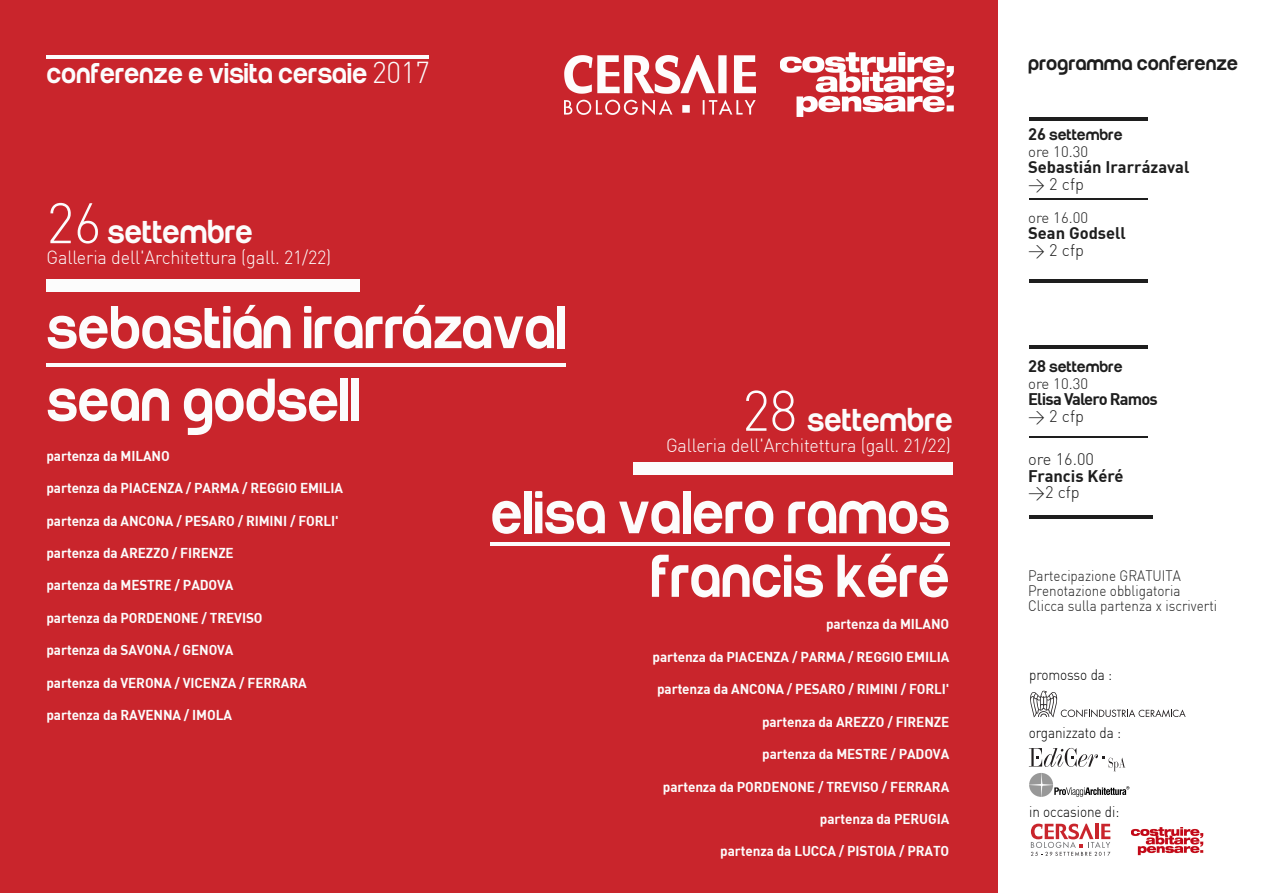
<style>
.page{position:relative;width:1263px;height:893px;background:#fff}
.page>*{position:absolute;margin:0;border:0;box-sizing:border-box;transform-origin:0 0}
.t1{font:500 62.4px "Run";letter-spacing:-.01em;color:#fcfcfc;scale:.96 1}
.t2{font:500 34.35px "Run";letter-spacing:-.01em;color:#fcfcfc;scale:.96 1}
.t3{font:500 29.7px "Run";letter-spacing:-.01em;color:#fcfcfc;scale:.96 1}
.t4{font:500 21px "Run";letter-spacing:-.005em;color:#1e1e1e}
.t5{font:300 18.75px "DIN";letter-spacing:-.01em;color:#fcfcfc;scale:.96 1}
.t6{font:700 16.5px "DIN";color:#1e1e1e}
.t7{font:300 16.5px "DIN";color:#1e1e1e}
.t8{font:500 16.5px "Run";letter-spacing:-.005em;color:#1e1e1e}
.t9{font:700 16.5px "DIN";letter-spacing:-.05em;color:#1e1e1e}
.t10{font:300 15px "DIN";letter-spacing:-.005em;color:#000;scale:.9 1}
.t11{font:300 15px "DIN";color:#1e1e1e}
.t12{font:300 14.85px/15px "DIN";color:#1e1e1e;scale:.91 1}
.t13{font:700 14.1px "DIN";letter-spacing:-.01em;color:#fcfcfc;scale:.96 1}
.s1{font-family:"DIN";font-weight:300}
.s2{font-family:"DIN";font-weight:300;font-size:56.1px}
.s3{font-family:"DIN";font-weight:700}
</style>
<div class="page">
<div style="left:0;top:0;width:998px;height:893px;background:#c9252c"></div>
<svg style="left:1030px;top:691px;width:156px;height:26px"></svg>
<img style="left:565px;top:56px;width:191px;height:59px">
<img style="left:781px;top:53px;width:172px;height:64px">
<div style="left:557px;top:306px;width:8px;height:42px;background:#fcfcfc"></div>
<svg style="left:48px;top:305px;width:243px;height:44px"></svg>
<svg style="left:880px;top:554px;width:11px;height:9px"></svg>
<svg style="left:933px;top:554px;width:11px;height:9px"></svg>
<svg style="left:304px;top:305px;width:250px;height:44px"></svg>
<hr style="left:1029px;top:117px;width:119px;height:3px;background:#1e1e1e">
<hr style="left:1029px;top:515px;width:123px;height:3px;background:#1e1e1e">
<hr style="left:490px;top:543px;width:459px;height:3px;background:#fcfcfc">
<div style="left:633px;top:463px;width:319px;height:12px;background:#fcfcfc"></div>
<div style="left:46px;top:279px;width:314px;height:12px;background:#fcfcfc"></div>
<hr style="left:46px;top:56px;width:383px;height:3px;background:#fcfcfc">
<hr style="left:1029px;top:279px;width:119px;height:3px;background:#1e1e1e">
<hr style="left:1029px;top:198px;width:119px;height:2px;background:#1e1e1e">
<hr style="left:1029px;top:346px;width:119px;height:3px;background:#1e1e1e">
<hr style="left:1029px;top:436px;width:119px;height:1px;background:#1e1e1e">
<hr style="left:46px;top:363px;width:520px;height:3px;background:#fcfcfc">
<svg style="left:1029px;top:747px;width:100px;height:50px"></svg>
<img style="left:1131px;top:828px;width:73px;height:27px">
<svg style="left:1031px;top:824px;width:79px;height:32px"></svg>
<h3 class="t3" style="left:46px;top:62px;width:401px">Conferenze e Visita Cersaie <span class="s1">2017</span></h3>
<h2 class="t2" style="left:46px;top:219px;width:217px"><span class="s2">26</span> settembre</h2>
<h3 class="t5" style="left:46px;top:246px;width:298px">Galleria dell'Architettura (gall. 21/22)</h3>
<h1 class="t1" style="left:47px;top:376px;width:329px">sean godsell</h1>
<p class="t13" style="left:46px;top:446px;width:130px">partenza da MILANO</p>
<p class="t13" style="left:46px;top:479px;width:311px">partenza da PIACENZA / PARMA / REGGIO EMILIA</p>
<p class="t13" style="left:46px;top:511px;width:306px">partenza da ANCONA / PESARO / RIMINI / FORLI'</p>
<p class="t13" style="left:46px;top:544px;width:197px">partenza da AREZZO / FIRENZE</p>
<p class="t13" style="left:46px;top:576px;width:196px">partenza da MESTRE / PADOVA</p>
<p class="t13" style="left:46px;top:608px;width:227px">partenza da PORDENONE / TREVISO</p>
<p class="t13" style="left:46px;top:641px;width:196px">partenza da SAVONA / GENOVA</p>
<p class="t13" style="left:46px;top:673px;width:272px">partenza da VERONA / VICENZA / FERRARA</p>
<p class="t13" style="left:46px;top:706px;width:195px">partenza da RAVENNA / IMOLA</p>
<h2 class="t2" style="left:742px;top:406px;width:221px"><span class="s2">28</span> settembre</h2>
<h3 class="t5" style="left:666px;top:433px;width:298px">Galleria dell'Architettura (gall. 21/22)</h3>
<h1 class="t1" style="left:490px;top:489px;width:480px">elisa valero ramos</h1>
<h1 class="t1" style="left:650px;top:552px;width:314px">francis kere</h1>
<p class="t13" style="left:826px;top:615px;width:130px">partenza da MILANO</p>
<p class="t13" style="left:652px;top:648px;width:311px">partenza da PIACENZA / PARMA / REGGIO EMILIA</p>
<p class="t13" style="left:657px;top:680px;width:306px">partenza da ANCONA / PESARO / RIMINI / FORLI'</p>
<p class="t13" style="left:762px;top:712px;width:197px">partenza da AREZZO / FIRENZE</p>
<p class="t13" style="left:762px;top:745px;width:196px">partenza da MESTRE / PADOVA</p>
<p class="t13" style="left:663px;top:777px;width:300px">partenza da PORDENONE / TREVISO / FERRARA</p>
<p class="t13" style="left:820px;top:810px;width:136px">partenza da PERUGIA</p>
<p class="t13" style="left:720px;top:842px;width:240px">partenza da LUCCA / PISTOIA / PRATO</p>
<h3 class="t4" style="left:1028px;top:55px;width:212px">programma CONFERENZE</h3>
<p class="t8" style="left:1028px;top:128px;width:96px"><span class="s3">26</span> settembre</p>
<p class="t11" style="left:1028px;top:142px;width:61px">ore 10.30</p>
<p class="t6" style="left:1028px;top:156px;width:163px">Sebastián Irarrázaval</p>
<p class="t7" style="left:1028px;top:174px;width:57px">&gt; 2 cfp</p>
<p class="t11" style="left:1028px;top:208px;width:61px">ore 16.00</p>
<p class="t6" style="left:1028px;top:222px;width:99px">Sean Godsell</p>
<p class="t7" style="left:1028px;top:240px;width:57px">&gt; 2 cfp</p>
<p class="t8" style="left:1028px;top:360px;width:96px"><span class="s3">28</span> settembre</p>
<p class="t11" style="left:1028px;top:374px;width:61px">ore 10.30</p>
<p class="t9" style="left:1028px;top:388px;width:131px">Elisa Valero Ramos</p>
<p class="t7" style="left:1028px;top:405px;width:57px">&gt; 2 cfp</p>
<p class="t7" style="left:1028px;top:449px;width:67px">ore 16.00</p>
<p class="t6" style="left:1028px;top:465px;width:97px">Francis Kéré</p>
<p class="t7" style="left:1028px;top:482px;width:53px">&gt;2 cfp</p>
<p class="t12" style="left:1028px;top:568px;width:209px">Partecipazione GRATUITA<br>Prenotazione obbligatoria<br>Clicca sulla partenza x iscriverti</p>
<p class="t10" style="left:1029px;top:666px;width:94px">promosso da :</p>
<p class="t10" style="left:1029px;top:723px;width:104px">organizzato da :</p>
<p class="t10" style="left:1029px;top:803px;width:102px">in occasione di:</p>
</div>
